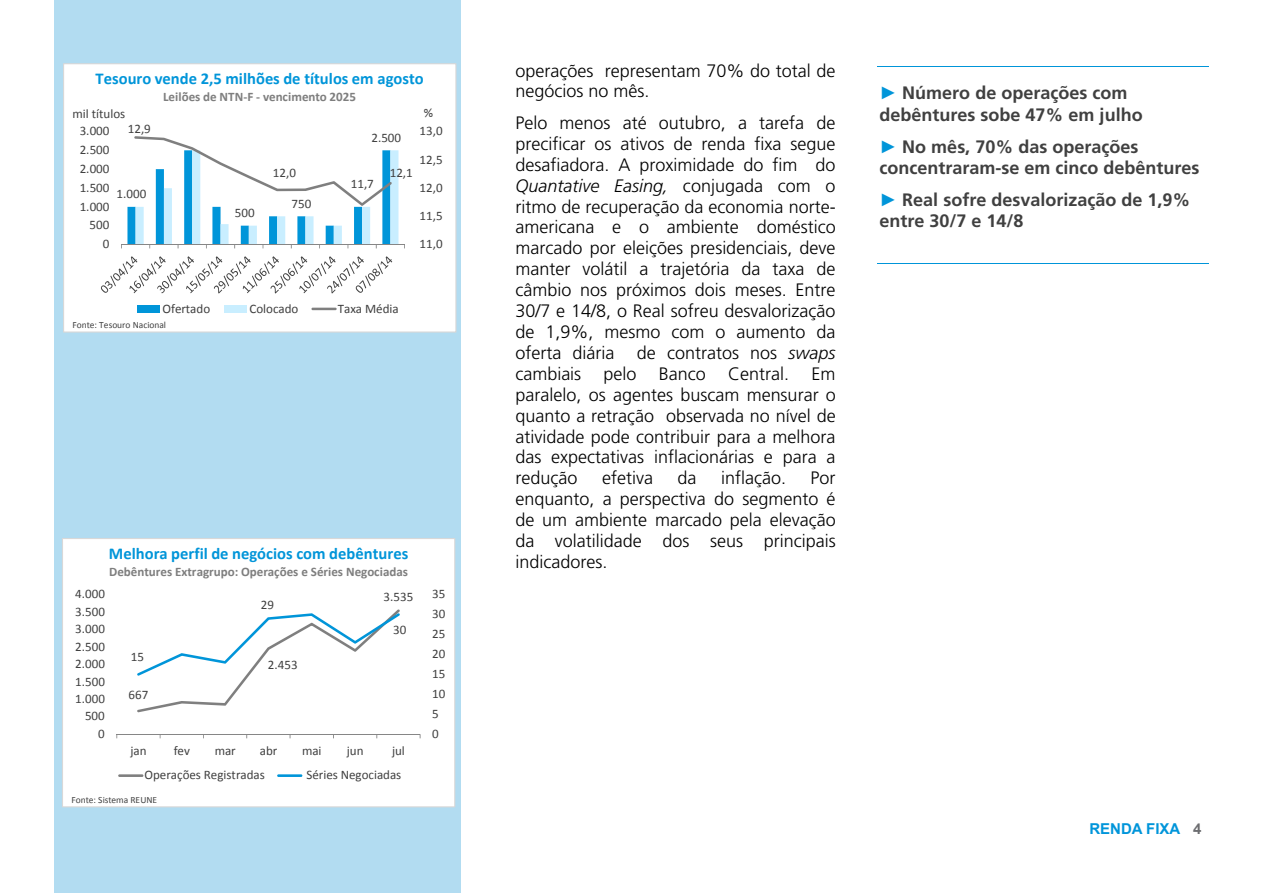
<style>
.page{position:relative;width:1263px;height:893px;background:#fff}
.page>*{position:absolute;margin:0;border:0;box-sizing:border-box;transform-origin:0 0}
.t1{font:300 18px/20.9px "Frutiger";color:#000;text-align:justify}
.t2{font:700 18px/21.3px "Frutiger";color:#404040}
.t3{font:700 16.5px "Calibri";color:#0095d9}
.t4{font:700 15px "Arial";color:#0095da}
.t5{font:13.05px "Calibri";color:#404040}
.t6{font:700 13.05px "Calibri";letter-spacing:-.005em;color:#7e7e7e}
.t7{font:9.45px "Calibri";letter-spacing:-.005em;color:#404040}
.s1{font-style:italic}
.s2{font-family:"Arial";font-weight:400;color:#0095d9}
.s3{color:#6d6e71}
</style>
<div class="page">
<div style="left:54px;top:0;width:406px;height:893px;background:#b2dcf1"></div>
<hr style="left:877px;top:67px;width:332px;height:1px;background:#0095d9">
<hr style="left:877px;top:264px;width:332px;height:1px;background:#0095d9">
<div style="left:63px;top:539px;width:391px;height:267px;background:#fff"></div>
<hr style="left:117px;top:734px;width:303px;height:1px;background:#868686">
<svg style="left:137px;top:609px;width:263px;height:103px"></svg>
<hr style="left:118px;top:774px;width:25px;height:3px;background:#7f7f7f">
<hr style="left:277px;top:774px;width:25px;height:3px;background:#0095d9">
<div style="left:62px;top:538px;width:393px;height:269px;border:1px solid #d8d8d8"></div>
<div style="left:64px;top:64px;width:391px;height:267px;background:#fff"></div>
<hr style="left:121px;top:244px;width:284px;height:1px;background:#868686">
<svg style="left:121px;top:136px;width:277px;height:112px"></svg>
<svg style="left:101px;top:256px;width:291px;height:37px"></svg>
<div style="left:137px;top:305px;width:23px;height:7px;background:#0095d9"></div>
<div style="left:224px;top:305px;width:23px;height:7px;background:#c9eeff"></div>
<hr style="left:311px;top:308px;width:26px;height:2px;background:#7f7f7f">
<div style="left:63px;top:63px;width:393px;height:270px;border:1px solid #d8d8d8"></div>
<p class="t3" style="left:96px;top:68px;width:330px">Tesouro vende 2,5 milhões de títulos em agosto</p>
<p class="t6" style="left:163px;top:88px;width:194px">Leilões de NTN‐F ‐ vencimento 2025</p>
<p class="t5" style="left:73px;top:106px;width:54px">mil títulos</p>
<p class="t5" style="left:424px;top:104px;width:11px">%</p>
<p class="t5" style="left:80px;top:123px;width:31px">3.000</p>
<p class="t5" style="left:128px;top:120px;width:25px">12,9</p>
<p class="t5" style="left:371px;top:129px;width:31px">2.500</p>
<p class="t5" style="left:420px;top:123px;width:25px">13,0</p>
<p class="t5" style="left:80px;top:141px;width:31px">2.500</p>
<p class="t5" style="left:80px;top:160px;width:31px">2.000</p>
<p class="t5" style="left:80px;top:179px;width:31px">1.500</p>
<p class="t5" style="left:80px;top:198px;width:31px">1.000</p>
<p class="t5" style="left:90px;top:217px;width:21px">500</p>
<p class="t5" style="left:117px;top:186px;width:31px">1.000</p>
<p class="t5" style="left:235px;top:204px;width:21px">500</p>
<p class="t5" style="left:273px;top:164px;width:25px">12,0</p>
<p class="t5" style="left:291px;top:195px;width:21px">750</p>
<p class="t5" style="left:351px;top:175px;width:25px">11,7</p>
<p class="t5" style="left:390px;top:164px;width:25px">12,1</p>
<p class="t5" style="left:420px;top:151px;width:25px">12,5</p>
<p class="t5" style="left:420px;top:179px;width:25px">12,0</p>
<p class="t5" style="left:420px;top:207px;width:25px">11,5</p>
<p class="t5" style="left:103px;top:236px;width:8px">0</p>
<p class="t5" style="left:420px;top:236px;width:25px">11,0</p>
<p class="t5" style="left:162px;top:300px;width:49px">Ofertado</p>
<p class="t5" style="left:249px;top:300px;width:50px">Colocado</p>
<p class="t5" style="left:338px;top:300px;width:62px">Taxa Média</p>
<p class="t7" style="left:73px;top:319px;width:95px">Fonte: Tesouro Nacional</p>
<p class="t3" style="left:109px;top:543px;width:301px">Melhora perfil de negócios com debêntures</p>
<p class="t6" style="left:109px;top:564px;width:300px">Debêntures Extragrupo: Operações e Séries Negociadas</p>
<p class="t5" style="left:75px;top:586px;width:31px">4.000</p>
<p class="t5" style="left:75px;top:603px;width:31px">3.500</p>
<p class="t5" style="left:75px;top:620px;width:31px">3.000</p>
<p class="t5" style="left:75px;top:638px;width:31px">2.500</p>
<p class="t5" style="left:75px;top:655px;width:31px">2.000</p>
<p class="t5" style="left:75px;top:673px;width:31px">1.500</p>
<p class="t5" style="left:75px;top:690px;width:31px">1.000</p>
<p class="t5" style="left:85px;top:708px;width:21px">500</p>
<p class="t5" style="left:98px;top:725px;width:8px">0</p>
<p class="t5" style="left:131px;top:648px;width:15px">15</p>
<p class="t5" style="left:128px;top:686px;width:21px">667</p>
<p class="t5" style="left:261px;top:596px;width:15px">29</p>
<p class="t5" style="left:268px;top:657px;width:31px">2.453</p>
<p class="t5" style="left:384px;top:588px;width:31px">3.535</p>
<p class="t5" style="left:393px;top:622px;width:15px">30</p>
<p class="t5" style="left:130px;top:742px;width:18px">jan</p>
<p class="t5" style="left:174px;top:742px;width:18px">fev</p>
<p class="t5" style="left:215px;top:742px;width:23px">mar</p>
<p class="t5" style="left:260px;top:742px;width:19px">abr</p>
<p class="t5" style="left:302px;top:742px;width:21px">mai</p>
<p class="t5" style="left:347px;top:742px;width:18px">jun</p>
<p class="t5" style="left:392px;top:742px;width:14px">jul</p>
<p class="t5" style="left:145px;top:767px;width:122px">Operações Registradas</p>
<p class="t5" style="left:306px;top:767px;width:96px">Séries Negociadas</p>
<p class="t7" style="left:72px;top:794px;width:87px">Fonte: Sistema REUNE</p>
<p class="t5" style="left:432px;top:586px;width:15px">35</p>
<p class="t5" style="left:432px;top:606px;width:15px">30</p>
<p class="t5" style="left:432px;top:625px;width:15px">25</p>
<p class="t5" style="left:432px;top:645px;width:15px">20</p>
<p class="t5" style="left:432px;top:665px;width:15px">15</p>
<p class="t5" style="left:432px;top:685px;width:15px">10</p>
<p class="t5" style="left:432px;top:705px;width:8px">5</p>
<p class="t5" style="left:432px;top:725px;width:8px">0</p>
<p class="t1" style="left:515px;top:60px;width:322px">operações representam 70% do total de negócios no mês.</p>
<p class="t1" style="left:515px;top:112px;width:322px">Pelo menos até outubro, a tarefa de precificar os ativos de renda fixa segue desafiadora. A proximidade do fim do <span class="s1">Quantative Easing,</span> conjugada com o ritmo de recuperação da economia norte&shy;americana e o ambiente doméstico marcado por eleições presidenciais, deve manter volátil a trajetória da taxa de câmbio nos próximos dois meses. Entre 30/7 e 14/8, o Real sofreu desvalorização de 1,9%, mesmo com o aumento da oferta diária de contratos nos <span class="s1">swaps </span>cambiais pelo Banco Central. Em paralelo, os agentes buscam mensurar o quanto a retração observada no nível de atividade pode contribuir para a melhora das expectativas inflacionárias e para a redução</p>
<p class="t1" style="left:602px;top:468px;width:52px">efetiva</p>
<p class="t1" style="left:677px;top:468px;width:20px">da</p>
<p class="t1" style="left:721px;top:468px;width:66px">inflação.</p>
<p class="t1" style="left:515px;top:468px;width:322px;text-indent:295px">Por enquanto, a perspectiva do segmento é de um ambiente marcado pela elevação da volatilidade dos seus principais indicadores.</p>
<p class="t2" style="left:879px;top:83px;width:265px"><span class="s2">►</span> Número de operações com debêntures sobe 47% em julho</p>
<p class="t2" style="left:879px;top:136px;width:322px"><span class="s2">►</span> No mês, 70% das operações concentraram-se em cinco debêntures</p>
<p class="t2" style="left:879px;top:189px;width:313px"><span class="s2">►</span> Real sofre desvalorização de 1,9% entre 30/7 e 14/8</p>
<p class="t4" style="left:1089px;top:819px;width:114px">RENDA FIXA <span class="s3">4</span></p>
</div>
